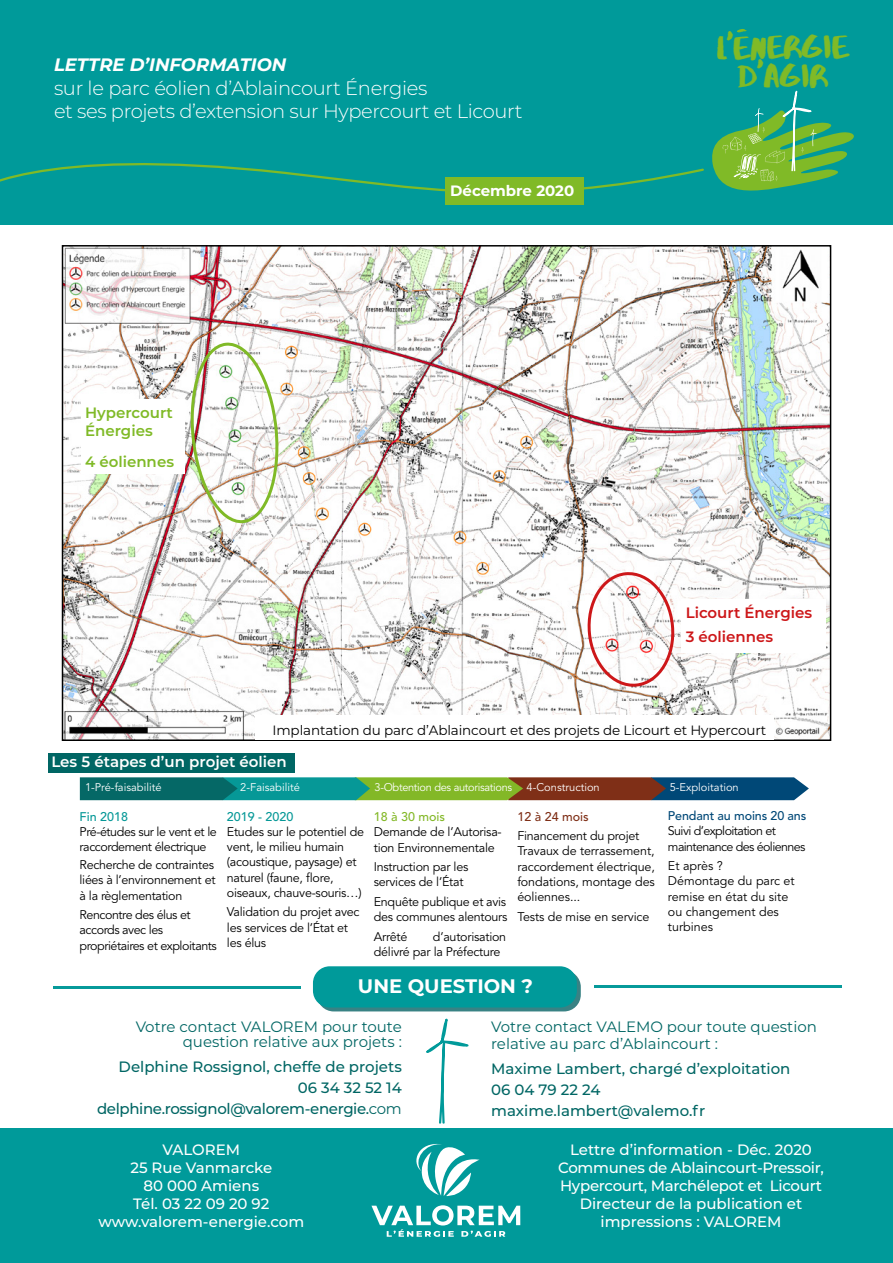
<style>
.page{position:relative;width:893px;height:1263px;background:#fff}
.page>*{position:absolute;margin:0;border:0;box-sizing:border-box;transform-origin:0 0}
.t1{font:32.55px/28.7px "Abys";letter-spacing:-.005em;color:#80ba27;text-align:center}
.t2{font:300 19.5px/23.4px "Montserrat";letter-spacing:-.02em;color:#fff}
.t3{font:700 19.5px "Montserrat";color:#fff}
.t4{font:italic 700 18px "Montserrat";color:#fff}
.t5{font:500 15px/18px "Montserrat";letter-spacing:-.005em;color:#fff;text-align:center}
.t6{font:500 15px/21px "Montserrat";color:#006664;text-align:right}
.t7{font:15px/15px "Montserrat";color:#006664;text-align:right}
.t8{font:600 15px/18px "Montserrat";color:#80ba27}
.t9{font:600 15px "Montserrat";color:#fff}
.t10{font:600 15px/24px "Montserrat";color:#cd1719}
.t11{font:700 15px "Montserrat";color:#fff}
.t12{font:13.5px "Montserrat";letter-spacing:-.01em;color:#000}
.t13{font:12.45px/15.3px "Avenir LT Std";letter-spacing:-.02em;color:#000}
.t14{font:12.45px/15.3px "Avenir LT Std";color:#000}
.t15{font:12.45px/15.3px "Avenir LT Std";letter-spacing:-.05em;color:#000}
.t16{font:500 12.45px "Avenir LT Std";letter-spacing:-.01em;color:#004877}
.t17{font:500 12.45px "Avenir LT Std";color:#069897}
.t18{font:500 12.45px "Avenir LT Std";color:#83b827}
.t19{font:500 12.45px "Avenir LT Std";color:#7f2f17}
.t20{font:11.1px "Avenir LT Std";color:#fff}
.t21{font:11.1px "Avenir LT Std";letter-spacing:-.03em;color:#fff}
.s1{font-weight:400}
</style>
<div class="page">
<div style="left:0;top:0;width:893px;height:224px;background:#009a9a"></div>
<svg style="left:0;top:163px;width:704px;height:42px"></svg>
<svg style="left:80px;top:777px;width:729px;height:23px;background:#3c7359"></svg>
<img style="left:65px;top:248px;width:763px;height:490px">
<div style="left:446px;top:177px;width:138px;height:27px;background:#80ba27"></div>
<svg style="left:712px;top:91px;width:142px;height:100px"></svg>
<svg style="left:737px;top:29px;width:9px;height:3px"></svg>
<svg style="left:426px;top:1018px;width:43px;height:106px"></svg>
<div style="left:0;top:1128px;width:893px;height:135px;background:#009a9a"></div>
<svg style="left:371px;top:1205px;width:149px;height:32px"></svg>
<svg style="left:416px;top:1143px;width:64px;height:54px"></svg>
<svg style="left:317px;top:970px;width:264px;height:41px"></svg>
<div style="left:313px;top:966px;width:264px;height:41px;background:#009a9a;border-radius:17px"></div>
<hr style="left:53px;top:986px;width:248px;height:3px;background:#069a9a">
<hr style="left:595px;top:985px;width:247px;height:3px;background:#069a9a">
<div style="left:48px;top:753px;width:246px;height:20px;background:#006664"></div>
<div style="left:255px;top:716px;width:519px;height:24px;background:#fff"></div>
<svg style="left:188px;top:342px;width:93px;height:183px"></svg>
<div style="left:81px;top:399px;width:103px;height:74px;background:#fff"></div>
<svg style="left:586px;top:572px;width:89px;height:116px"></svg>
<div style="left:681px;top:599px;width:145px;height:54px;background:#fff"></div>
<h3 class="t4" style="left:54px;top:52px;width:234px">LETTRE D’INFORMATION</h3>
<h2 class="t2" style="left:54px;top:76px;width:470px">sur le parc éolien d’Ablaincourt Énergies<br>et ses projets d’extension sur Hypercourt et Licourt</h2>
<p class="t8" style="left:85px;top:403px;width:89px">Hypercourt<br>Énergies</p>
<p class="t8" style="left:85px;top:452px;width:91px">4 éoliennes</p>
<p class="t11" style="left:450px;top:180px;width:126px">Décembre 2020</p>
<h1 class="t1" style="left:716px;top:32px;width:134px">L'ENERGIE<br>D'AGIR</h1>
<p class="t10" style="left:686px;top:600px;width:128px">Licourt Énergies<br>3 éoliennes</p>
<p class="t12" style="left:273px;top:721px;width:495px">Implantation du parc d’Ablaincourt et des projets de Licourt et Hypercourt</p>
<p class="t9" style="left:51px;top:751px;width:237px">Les 5 étapes d’un projet éolien</p>
<p class="t20" style="left:85px;top:781px;width:78px">1-Pré-faisabilité</p>
<p class="t20" style="left:240px;top:781px;width:61px">2-Faisabilité</p>
<p class="t21" style="left:375px;top:781px;width:139px">3-Obtention des autorisations</p>
<p class="t20" style="left:527px;top:781px;width:75px">4-Construction</p>
<p class="t20" style="left:670px;top:781px;width:71px">5-Exploitation</p>
<p class="t17" style="left:80px;top:809px;width:50px">Fin 2018</p>
<p class="t13" style="left:80px;top:824px;width:139px">Pré-études sur le vent et le raccordement électrique</p>
<p class="t13" style="left:80px;top:857px;width:137px;text-align:justify">Recherche de contraintes liées à l’environnement et à la règlementation</p>
<p class="t13" style="left:80px;top:907px;width:139px">Rencontre des élus et accords avec les propriétaires et exploitants</p>
<p class="t17" style="left:227px;top:809px;width:68px">2019 - 2020</p>
<p class="t13" style="left:227px;top:824px;width:139px">Etudes sur le potentiel de vent, le milieu humain (acoustique, paysage) et naturel (faune, flore, oiseaux, chauve-souris…)</p>
<p class="t13" style="left:227px;top:905px;width:134px">Validation du projet avec les services de l’État et les élus</p>
<p class="t18" style="left:374px;top:809px;width:73px">18 à 30 mois</p>
<p class="t13" style="left:374px;top:825px;width:129px">Demande de l’Autorisa&shy;tion Environnementale</p>
<p class="t13" style="left:374px;top:859px;width:96px">Instruction par les services de l’État</p>
<p class="t13" style="left:374px;top:894px;width:135px">Enquête publique et avis des communes alentours</p>
<p class="t13" style="left:374px;top:929px;width:35px">Arrêté</p>
<p class="t13" style="left:374px;top:929px;width:134px;text-indent:59px">d’autorisation délivré par la Préfecture</p>
<p class="t19" style="left:517px;top:809px;width:73px">12 à 24 mois</p>
<p class="t13" style="left:517px;top:828px;width:139px">Financement du projet<br>Travaux de terrassement, raccordement électrique, fondations, montage des éoliennes...</p>
<p class="t13" style="left:517px;top:909px;width:134px">Tests de mise en service</p>
<p class="t16" style="left:668px;top:808px;width:140px">Pendant au moins 20 ans</p>
<p class="t15" style="left:668px;top:824px;width:139px">Suivi d’exploitation et maintenance des éoliennes</p>
<p class="t14" style="left:668px;top:858px;width:128px">Et après ?<br>Démontage du parc et remise en état du site ou changement des turbines</p>
<h2 class="t3" style="left:358px;top:972px;width:177px">UNE QUESTION ?</h2>
<p class="t7" style="left:136px;top:1019px;width:268px">Votre contact VALOREM pour toute question relative aux projets :</p>
<p class="t6" style="left:97px;top:1056px;width:306px">Delphine Rossignol, cheffe de projets<br>06 34 32 52 14 delphine.rossignol@valorem-energie.<span class="s1">com</span></p>
<p class="t7" style="left:491px;top:1018px;width:327px;line-height:16.5px;text-align:left">Votre contact VALEMO pour toute question relative au parc d’Ablaincourt :</p>
<p class="t6" style="left:491px;top:1057px;width:301px;text-align:left">Maxime Lambert, chargé d’exploitation<br>06 04 79 22 24 maxime.lambert@valemo.fr</p>
<p class="t5" style="left:99px;top:1140px;width:207px">VALOREM<br>25 Rue Vanmarcke<br>80 000 Amiens<br>Tél. 03 22 09 20 92 www.valorem-energie.com</p>
<p class="t5" style="left:558px;top:1140px;width:267px">Lettre d’information - Déc. 2020<br>Communes de Ablaincourt-Pressoir,<br>Hypercourt, Marchélepot et Licourt<br>Directeur de la publication et impressions : VALOREM</p>
</div>
